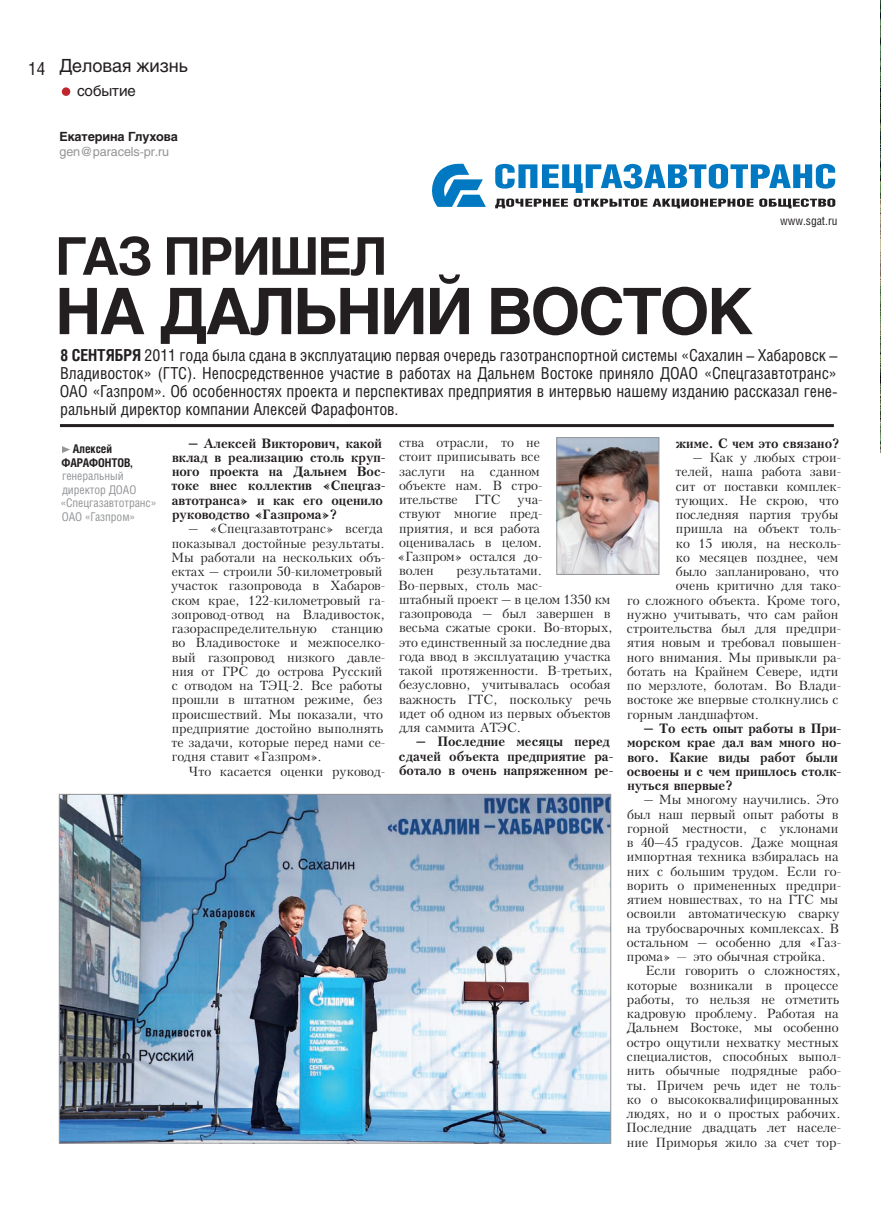
<style>
.page{position:relative;width:881px;height:1208px;background:#fff}
.page>*{position:absolute;margin:0;border:0;box-sizing:border-box;transform-origin:0 0}
.t1{font:700 63.6px "Helios";color:#231f20}
.t2{font:700 51.6px "Helios";color:#231f20}
.t3{font:18px "Helios";letter-spacing:-.005em;color:#231f20}
.t4{font:18px "Helios Cond";color:#231f20}
.t5{font:16.5px/18px "Helios Cond";letter-spacing:-.005em;color:#231f20;text-align:justify}
.t6{font:15px "Helios";letter-spacing:-.005em;color:#231f20}
.t7{font:12.75px/14.2px "Kudrashov C";color:#231f20}
.t8{font:700 12.75px/14.2px "Kudrashov C";color:#231f20}
.t9{font:12.6px "Helios";letter-spacing:-.01em;color:#939598}
.t10{font:700 12.6px "Helios";letter-spacing:-.01em;color:#231f20}
.t11{font:12px/13.5px "Helios Cond";letter-spacing:-.005em;color:#939598}
.t12{font:700 12px/13.5px "Helios Cond";letter-spacing:-.005em;color:#231f20}
.t13{font:12px "Helios Cond";letter-spacing:-.005em;color:#231f20}
.s1{font-weight:700}
</style>
<div class="page">
<img style="left:880px;top:0;width:1px;height:453px">
<hr style="left:60px;top:424px;width:773px;height:3px;background:#231f20">
<div style="left:62px;top:87px;width:8px;height:9px;background:#c0262d;border-radius:50%"></div>
<svg style="left:62px;top:446px;width:8px;height:7px"></svg>
<img style="left:558px;top:439px;width:99px;height:133px">
<div style="left:556px;top:437px;width:103px;height:137px;border:1px solid #939598"></div>
<img style="left:61px;top:796px;width:547px;height:345px">
<svg style="left:432px;top:164px;width:53px;height:43px"></svg>
<svg style="left:495px;top:164px;width:340px;height:44px"></svg>
<h3 class="t4" style="left:28px;top:58px;width:19px">14</h3>
<h3 class="t3" style="left:59px;top:55px;width:130px">Деловая жизнь</h3>
<p class="t6" style="left:77px;top:82px;width:60px">событие</p>
<p class="t10" style="left:59px;top:129px;width:120px">Екатерина Глухова</p>
<p class="t9" style="left:59px;top:144px;width:111px">gen@paracels-pr.ru</p>
<h2 class="t2" style="left:55px;top:226px;width:333px">Газ пришел</h2>
<h1 class="t1" style="left:55px;top:274px;width:689px">на Дальний восток</h1>
<p class="t13" style="left:779px;top:213px;width:59px">www.sgat.ru</p>
<p class="t5" style="left:60px;top:345px;width:779px"><span class="s1">8 сентября</span> 2011 года была сдана в эксплуатацию первая очередь газотранспортной системы «Сахалин – Хабаровск – Владивосток» (ГТС). Непосредственное участие в работах на Дальнем Востоке приняло ДОАО «Спецгазавтотранс» ОАО «Газпром». Об особенностях проекта и перспективах предприятия в интервью нашему изданию рассказал гене&shy;ральный директор компании Алексей Фарафонтов.</p>
<p class="t12" style="left:61px;top:442px;width:72px;text-indent:11px">Алексей<br>Фарафонтов,</p>
<p class="t11" style="left:60px;top:469px;width:97px">генеральный директор ДОАО «Спецгазавтотранс»<br>ОАО «Газпром»</p>
<p class="t8" style="left:171px;top:436px;width:215px;text-indent:17px">– Алексей Викторович, какой вклад в реализацию столь круп&shy;ного проекта на Дальнем Вос&shy;токе внес коллектив «Спецгаз&shy;автотранса» и как его оценило руководство «Газпрома»?</p>
<p class="t7" style="left:171px;top:522px;width:216px;text-indent:17px">– «Спецгазавтотранс» всегда показывал достойные результаты.<br>Мы работали на нескольких объ&shy;ектах – строили 50-километровый участок газопровода в Хабаров&shy;ском крае, 122-километровый га&shy;зопровод-отвод на Владивосток, газораспределительную станцию во Владивостоке и межпоселко&shy;вый газопровод низкого давле&shy;ния от ГРС до острова Русский с отводом на ТЭЦ-2. Все работы прошли в штатном режиме, без происшествий. Мы показали, что предприятие достойно выполнять те задачи, которые перед нами се&shy;годня ставит «Газпром».</p>
<p class="t7" style="left:188px;top:764px;width:198px">Что касается оценки руковод-</p>
<p class="t7" style="left:399px;top:435px;width:145px">ства отрасли, то не стоит приписывать все заслуги на сданном объекте нам. В стро&shy;ительстве</p>
<p class="t7" style="left:474px;top:492px;width:27px">ГТС</p>
<p class="t7" style="left:398px;top:492px;width:146px;text-indent:119px">уча&shy;ствуют многие пред&shy;приятия, и вся работа оценивалась в целом. «Газпром» остался до&shy;волен</p>
<p class="t7" style="left:398px;top:564px;width:216px;text-indent:58px">результатами.<br>Во-первых, столь мас-<br>штабный проект – в целом 1350 км газопровода – был завершен в весьма сжатые сроки. Во-вторых, это единственный за последние два года ввод в эксплуатацию участка такой протяженности. В-третьих, безусловно, учитывалась особая важность ГТС, поскольку речь идет об одном из первых объектов для саммита АТЭС.</p>
<p class="t8" style="left:399px;top:734px;width:216px;text-indent:17px">– Последние месяцы перед сдачей объекта предприятие ра&shy;ботало в очень напряженном ре-</p>
<p class="t8" style="left:675px;top:436px;width:165px">жиме. С чем это связано?</p>
<p class="t7" style="left:692px;top:451px;width:150px">– Как у любых строи-</p>
<p class="t7" style="left:675px;top:465px;width:167px">телей, наша работа зави-</p>
<p class="t7" style="left:675px;top:479px;width:167px">сит от поставки комплек-</p>
<p class="t7" style="left:675px;top:493px;width:164px">тующих. Не скрою, что</p>
<p class="t7" style="left:675px;top:508px;width:164px">последняя партия трубы</p>
<p class="t7" style="left:675px;top:522px;width:167px">пришла на объект толь-</p>
<p class="t7" style="left:675px;top:536px;width:167px">ко 15 июля, на несколь-</p>
<p class="t7" style="left:675px;top:550px;width:164px">ко месяцев позднее, чем</p>
<p class="t7" style="left:675px;top:565px;width:164px">было запланировано, что</p>
<p class="t7" style="left:675px;top:579px;width:167px">очень критично для тако-</p>
<p class="t7" style="left:626px;top:593px;width:215px">го сложного объекта. Кроме того,</p>
<p class="t7" style="left:626px;top:607px;width:213px">нужно учитывать, что сам район</p>
<p class="t7" style="left:626px;top:622px;width:216px">строительства был для предпри-</p>
<p class="t7" style="left:626px;top:636px;width:215px">ятия новым и требовал повышен-</p>
<p class="t7" style="left:626px;top:650px;width:215px">ного внимания. Мы привыкли ра-</p>
<p class="t7" style="left:626px;top:664px;width:213px">ботать на Крайнем Севере, идти</p>
<p class="t7" style="left:626px;top:679px;width:215px">по мерзлоте, болотам. Во Влади-</p>
<p class="t7" style="left:626px;top:693px;width:213px">востоке же впервые столкнулись с</p>
<p class="t7" style="left:626px;top:707px;width:134px">горным ландшафтом.</p>
<p class="t8" style="left:626px;top:721px;width:216px;text-indent:17px">– То есть опыт работы в При&shy;морском крае дал вам много но&shy;вого. Какие виды работ были освоены и с чем пришлось столк&shy;нуться впервые?</p>
<p class="t7" style="left:626px;top:793px;width:216px;text-indent:17px">– Мы многому научились. Это был наш первый опыт работы в горной местности, с уклонами в 40–45 градусов. Даже мощная импортная техника взбиралась на них с большим трудом. Если го&shy;ворить о примененных предпри&shy;ятием новшествах, то на ГТС мы освоили автоматическую сварку на трубосварочных комплексах. В остальном – особенно для «Газ&shy;прома» — это обычная стройка.</p>
<p class="t7" style="left:626px;top:964px;width:216px;text-indent:19px">Если говорить о сложностях, которые возникали в процессе работы, то нельзя не отметить кадровую проблему. Работая на<br>Дальнем Востоке, мы особенно остро ощутили нехватку местных специалистов, способных выпол&shy;нить обычные подрядные рабо&shy;ты. Причем речь идет не толь&shy;ко о высококвалифицированных людях, но и о простых рабочих.<br>Последние двадцать лет населе&shy;ние Приморья жило за счет тор-</p>
</div>
